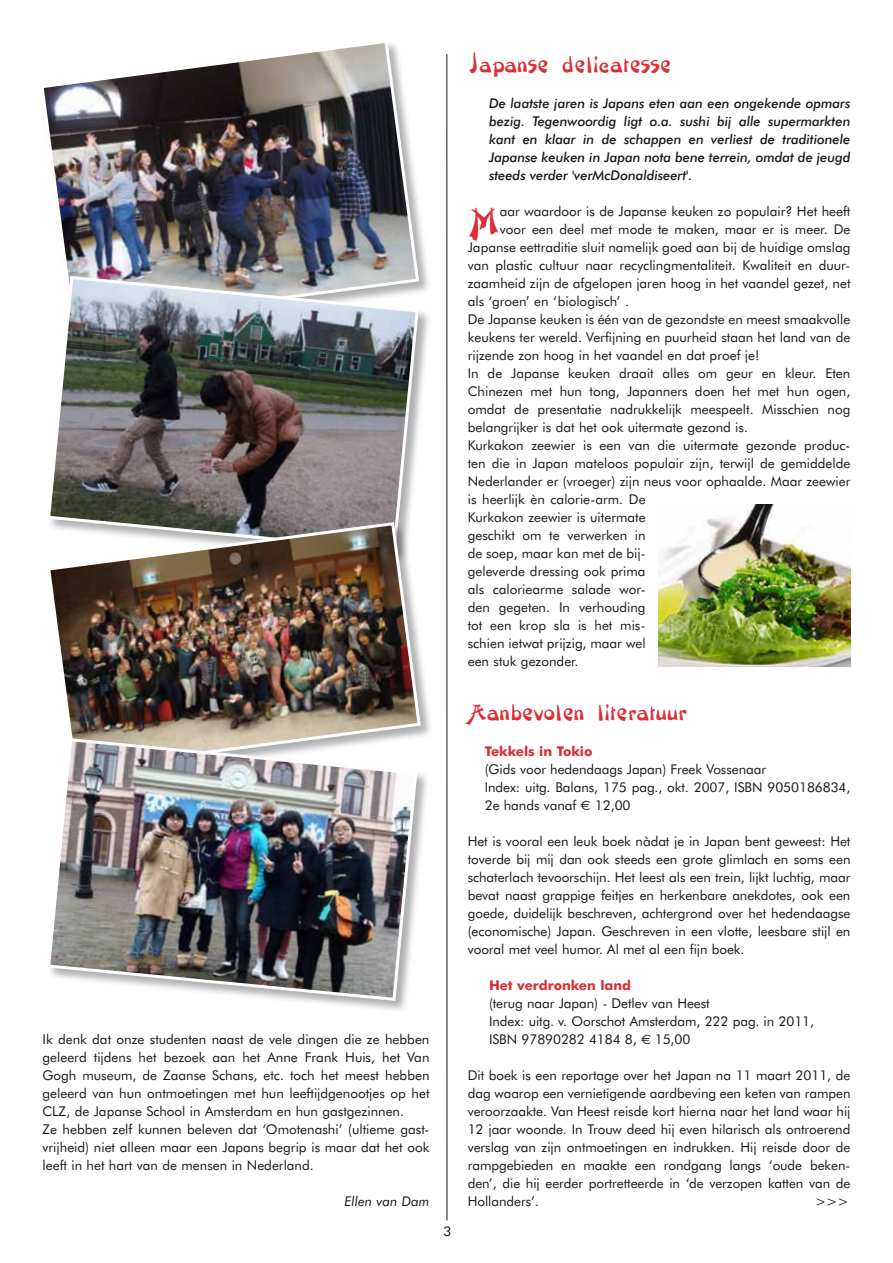
<style>
.page{position:relative;width:893px;height:1263px;background:#fff}
.page>*{position:absolute;margin:0;border:0;box-sizing:border-box;transform-origin:0 0}
.t1{font:42.9px "Painter";color:#db2f36}
.t2{font:27px "Painter";color:#db2f36}
.t3{font:13.5px/18px "Futura BT";color:#1a171c}
.t4{font:italic 500 13.5px/18px "Futura BT";letter-spacing:-.005em;color:#1a171c;text-align:justify}
.t5{font:700 13.5px "Futura BT";letter-spacing:-.005em;color:#db2f36}
.t6{font:italic 13.5px "Futura BT";color:#1a171c}
.s1{font-family:"Euro Sans"}
</style>
<div class="page">
<hr style="left:446px;top:54px;width:1px;height:1166px;background:#1a171c">
<div style="left:40px;top:39px;width:392px;height:301px;background:#1a171c;opacity:.35"></div>
<img style="left:40px;top:39px;width:381px;height:290px">
<div style="left:47px;top:275px;width:385px;height:290px;background:#1a171c;opacity:.35"></div>
<img style="left:45px;top:274px;width:375px;height:246px">
<img style="left:658px;top:504px;width:192px;height:163px">
<div style="left:47px;top:522px;width:387px;height:262px;background:#1a171c;opacity:.35"></div>
<img style="left:47px;top:520px;width:375px;height:218px">
<div style="left:47px;top:738px;width:384px;height:276px;background:#1a171c;opacity:.35"></div>
<img style="left:47px;top:736px;width:372px;height:266px">
<p class="t3" style="left:43px;top:1030px;width:388px">Ik denk dat onze studenten naast de vele dingen die ze hebben geleerd tijdens het bezoek aan het Anne Frank Huis, het Van Gogh museum, de Zaanse Schans, etc. toch het meest hebben geleerd van hun ontmoetingen met hun leeftijdgenootjes op het CLZ, de Japanse School in Amsterdam en hun gastgezinnen.<br>Ze hebben zelf kunnen beleven dat ‘Omotenashi’ (ultieme gast&shy;vrijheid) niet alleen maar een Japans begrip is maar dat het ook leeft in het hart van de mensen in Nederland.</p>
<p class="t6" style="left:345px;top:1193px;width:86px">Ellen van Dam</p>
<p class="t3" style="left:443px;top:1222px;width:9px">3</p>
<h2 class="t2" style="left:468px;top:46px;width:205px">Japanse delicatesse</h2>
<p class="t4" style="left:489px;top:94px;width:363px">De laatste jaren is Japans eten aan een ongekende opmars bezig. Tegenwoordig ligt o.a. sushi bij alle supermarkten kant en klaar in de schappen en verliest de traditionele Japanse keuken in Japan nota bene terrein, omdat de jeugd steeds verder 'verMcDonaldiseert'.</p>
<h1 class="t1" style="left:468px;top:192px;width:34px">M</h1>
<p class="t3" style="left:500px;top:202px;width:352px">aar waardoor is de Japanse keuken zo populair? Het heeft</p>
<p class="t3" style="left:500px;top:220px;width:352px">voor een deel met mode te maken, maar er is meer. De</p>
<p class="t3" style="left:468px;top:238px;width:384px">Japanse eettraditie sluit namelijk goed aan bij de huidige omslag</p>
<p class="t3" style="left:468px;top:256px;width:384px">van plastic cultuur naar recyclingmentaliteit. Kwaliteit en duur-</p>
<p class="t3" style="left:468px;top:274px;width:384px">zaamheid zijn de afgelopen jaren hoog in het vaandel gezet, net</p>
<p class="t3" style="left:468px;top:292px;width:163px">als ‘groen’ en ‘biologisch’ .</p>
<p class="t3" style="left:468px;top:310px;width:384px">De Japanse keuken is één van de gezondste en meest smaakvolle</p>
<p class="t3" style="left:468px;top:328px;width:384px">keukens ter wereld. Verfijning en puurheid staan het land van de</p>
<p class="t3" style="left:468px;top:346px;width:293px">rijzende zon hoog in het vaandel en dat proef je!</p>
<p class="t3" style="left:468px;top:364px;width:384px">In de Japanse keuken draait alles om geur en kleur. Eten</p>
<p class="t3" style="left:468px;top:382px;width:384px">Chinezen met hun tong, Japanners doen het met hun ogen,</p>
<p class="t3" style="left:468px;top:400px;width:384px">omdat de presentatie nadrukkelijk meespeelt. Misschien nog</p>
<p class="t3" style="left:468px;top:418px;width:282px">belangrijker is dat het ook uitermate gezond is.</p>
<p class="t3" style="left:468px;top:436px;width:384px">Kurkakon zeewier is een van die uitermate gezonde produc-</p>
<p class="t3" style="left:468px;top:454px;width:384px">ten die in Japan mateloos populair zijn, terwijl de gemiddelde</p>
<p class="t3" style="left:468px;top:472px;width:384px">Nederlander er (vroeger) zijn neus voor ophaalde. Maar zeewier</p>
<p class="t3" style="left:468px;top:490px;width:179px">is heerlijk èn calorie-arm. De</p>
<p class="t3" style="left:468px;top:508px;width:179px">Kurkakon zeewier is uitermate</p>
<p class="t3" style="left:468px;top:526px;width:179px">geschikt om te verwerken in</p>
<p class="t3" style="left:468px;top:544px;width:179px">de soep, maar kan met de bij-</p>
<p class="t3" style="left:468px;top:562px;width:179px">geleverde dressing ook prima</p>
<p class="t3" style="left:468px;top:580px;width:179px">als caloriearme salade wor-</p>
<p class="t3" style="left:468px;top:598px;width:179px">den gegeten. In verhouding</p>
<p class="t3" style="left:468px;top:616px;width:179px">tot een krop sla is het mis-</p>
<p class="t3" style="left:468px;top:634px;width:179px">schien ietwat prijzig, maar wel</p>
<p class="t3" style="left:468px;top:652px;width:112px">een stuk gezonder.</p>
<h2 class="t2" style="left:468px;top:694px;width:221px">Aanbevolen literatuur</h2>
<p class="t5" style="left:485px;top:743px;width:109px">Tekkels in Tokio</p>
<p class="t3" style="left:485px;top:760px;width:367px">(Gids voor hedendaags Japan) Freek Vossenaar<br>Index: uitg. Balans, 175 pag., okt. 2007, ISBN 9050186834,<br>2e hands vanaf <span class="s1">€</span> 12,00</p>
<p class="t3" style="left:468px;top:832px;width:384px;text-align:justify">Het is vooral een leuk boek nàdat je in Japan bent geweest: Het toverde bij mij dan ook steeds een grote glimlach en soms een schaterlach tevoorschijn. Het leest als een trein, lijkt luchtig, maar bevat naast grappige feitjes en herkenbare anekdotes, ook een goede, duidelijk beschreven, achtergrond over het hedendaagse (economische) Japan. Geschreven in een vlotte, leesbare stijl en vooral met veel humor. Al met al een fijn boek.</p>
<p class="t5" style="left:489px;top:977px;width:144px">Het verdronken land</p>
<p class="t3" style="left:489px;top:994px;width:327px">(terug naar Japan) - Detlev van Heest<br>Index: uitg. v. Oorschot Amsterdam, 222 pag. in 2011,<br>ISBN 97890282 4184 8, <span class="s1">€</span> 15,00</p>
<p class="t3" style="left:468px;top:1066px;width:384px;text-align:justify">Dit boek is een reportage over het Japan na 11 maart 2011, de dag waarop een vernietigende aardbeving een keten van rampen veroorzaakte. Van Heest reisde kort hierna naar het land waar hij 12 jaar woonde. In Trouw deed hij even hilarisch als ontroerend verslag van zijn ontmoetingen en indrukken. Hij reisde door de rampgebieden en maakte een rondgang langs ‘oude beken&shy;den’, die hij eerder portretteerde in ‘de verzopen katten van de Hollanders’.</p>
<p class="t3" style="left:815px;top:1192px;width:35px">&gt;&gt;&gt;</p>
</div>
